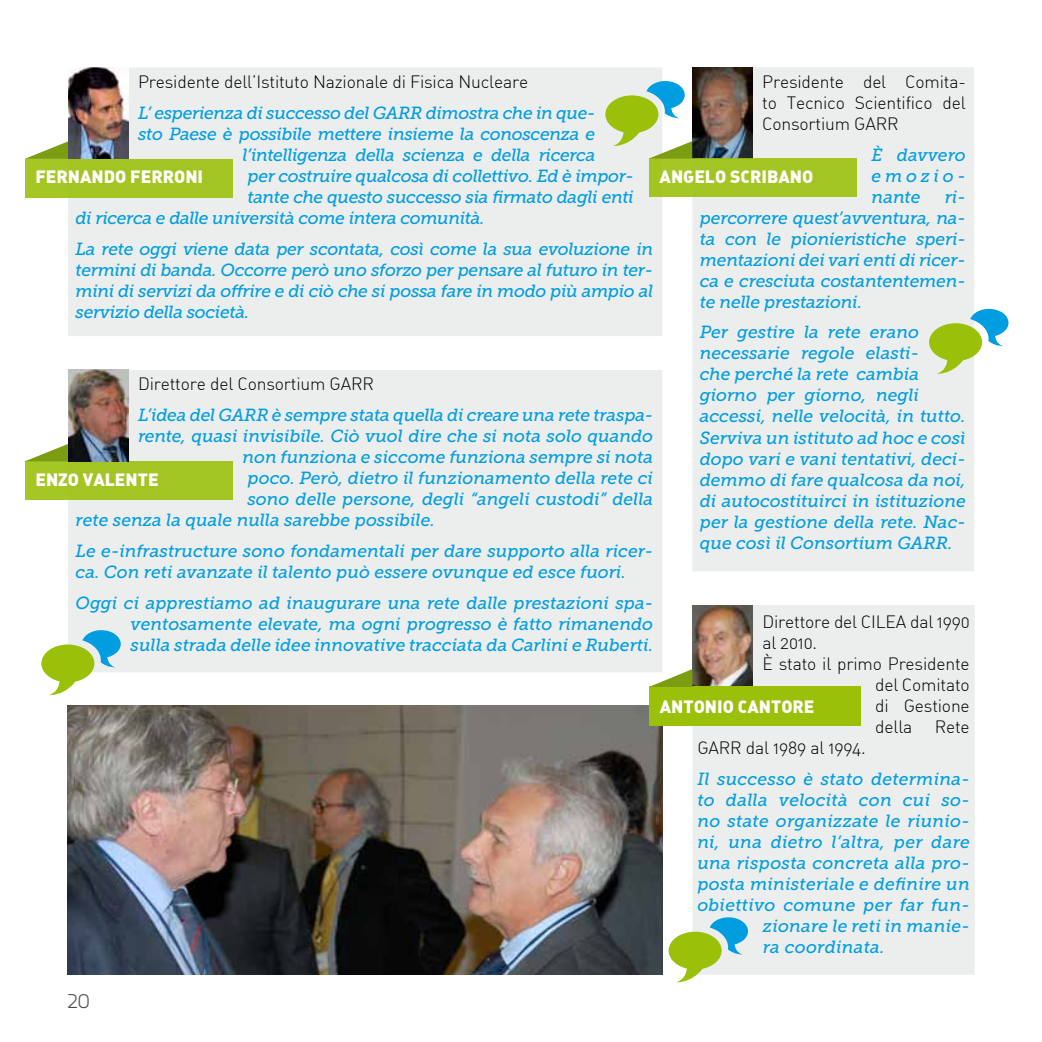
<style>
.page{position:relative;width:1042px;height:1042px;background:#fff}
.page>*{position:absolute;margin:0;border:0;box-sizing:border-box;transform-origin:0 0}
.t1{font:21px "Planer";color:#494a52}
.t2{font:italic 17.5px/21px "Museo Slab 500";color:#009ee0;text-align:justify}
.t3{font:italic 17.5px "Museo Slab 500";letter-spacing:-.02em;color:#009ee0}
.t4{font:300 17.5px/21px "DIN Alternate";letter-spacing:-.01em;color:#000;text-align:justify}
.t5{font:900 17.5px "DIN Alternate";color:#fff}
</style>
<div class="page">
<div style="left:68px;top:370px;width:594px;height:302px;background:#eceded"></div>
<div style="left:25px;top:461px;width:208px;height:39px;background:#a3c523"></div>
<svg style="left:26px;top:444px;width:42px;height:17px"></svg>
<img style="left:68px;top:370px;width:60px;height:91px">
<div style="left:68px;top:68px;width:594px;height:268px;background:#eceded"></div>
<div style="left:25px;top:159px;width:208px;height:38px;background:#a3c523"></div>
<svg style="left:25px;top:141px;width:43px;height:18px"></svg>
<img style="left:68px;top:67px;width:60px;height:92px">
<img style="left:67px;top:706px;width:595px;height:269px">
<svg style="left:41px;top:630px;width:80px;height:66px"></svg>
<div style="left:692px;top:67px;width:282px;height:504px;background:#eceded"></div>
<img style="left:692px;top:67px;width:60px;height:91px">
<div style="left:649px;top:158px;width:208px;height:39px;background:#a3c523"></div>
<svg style="left:605px;top:81px;width:87px;height:78px"></svg>
<svg style="left:929px;top:309px;width:79px;height:66px"></svg>
<div style="left:692px;top:605px;width:283px;height:370px;background:#eceded"></div>
<img style="left:692px;top:605px;width:60px;height:82px">
<div style="left:649px;top:687px;width:211px;height:39px;background:#9ac00a"></div>
<svg style="left:649px;top:669px;width:43px;height:18px"></svg>
<svg style="left:668px;top:917px;width:80px;height:66px"></svg>
<p class="t4" style="left:762px;top:71px;width:205px">Presidente del Comita&shy;to Tecnico Scientifico del Consortium GARR</p>
<p class="t2" style="left:871px;top:144px;width:96px">È davvero emozio&shy;nante</p>
<p class="t4" style="left:138px;top:71px;width:392px">Presidente dell’Istituto Nazionale di Fisica Nucleare</p>
<p class="t3" style="left:138px;top:103px;width:459px">L’ esperienza di successo del GARR dimostra che in que-</p>
<p class="t3" style="left:138px;top:124px;width:459px">sto Paese è possibile mettere insieme la conoscenza e</p>
<p class="t3" style="left:242px;top:145px;width:354px">l’intelligenza della scienza e della ricerca</p>
<p class="t3" style="left:247px;top:166px;width:388px">per costruire qualcosa di collettivo. Ed è impor-</p>
<p class="t3" style="left:247px;top:187px;width:388px">tante che questo successo sia firmato dagli enti</p>
<p class="t3" style="left:76px;top:208px;width:410px">di ricerca e dalle università come intera comunità.</p>
<p class="t2" style="left:76px;top:238px;width:579px">La rete oggi viene data per scontata, così come la sua evoluzione in termini di banda. Occorre però uno sforzo per pensare al futuro in ter&shy;mini di servizi da offrire e di ciò che si possa fare in modo più ampio al servizio della società.</p>
<p class="t5" style="left:659px;top:165px;width:155px">ANGELO SCRIBANO</p>
<p class="t5" style="left:35px;top:165px;width:169px">FERNANDO FERRONI</p>
<p class="t2" style="left:700px;top:186px;width:268px;text-indent:245px">ri&shy;percorrere quest’avventura, na&shy;ta con le pionieristiche speri&shy;mentazioni dei vari enti di ricer&shy;ca e cresciuta costantentemen&shy;te nelle prestazioni.</p>
<p class="t2" style="left:700px;top:322px;width:268px;text-align:left">Per gestire la rete erano necessarie regole elasti-<br>che perché la rete cambia giorno per giorno, negli accessi, nelle velocità, in tutto.<br>Serviva un istituto ad hoc e così dopo vari e vani tentativi, deci&shy;demmo di fare qualcosa da noi, di autocostituirci in istituzione per la gestione della rete. Nac&shy;que così il Consortium GARR.</p>
<p class="t4" style="left:138px;top:373px;width:237px">Direttore del Consortium GARR</p>
<p class="t2" style="left:138px;top:405px;width:517px">L’idea del GARR è sempre stata quella di creare una rete traspa-</p>
<p class="t2" style="left:138px;top:426px;width:517px">rente, quasi invisibile. Ciò vuol dire che si nota solo quando</p>
<p class="t2" style="left:242px;top:447px;width:412px">non funziona e siccome funziona sempre si nota</p>
<p class="t2" style="left:247px;top:468px;width:407px">poco. Però, dietro il funzionamento della rete ci</p>
<p class="t2" style="left:247px;top:489px;width:407px">sono delle persone, degli “angeli custodi” della</p>
<p class="t2" style="left:76px;top:510px;width:361px">rete senza la quale nulla sarebbe possibile.</p>
<p class="t2" style="left:76px;top:541px;width:579px">Le e-infrastructure sono fondamentali per dare supporto alla ricer&shy;ca. Con reti avanzate il talento può essere ovunque ed esce fuori.</p>
<p class="t2" style="left:131px;top:593px;width:524px;text-indent:-55px">Oggi ci apprestiamo ad inaugurare una rete dalle prestazioni spa&shy;ventosamente elevate, ma ogni progresso è fatto rimanendo sulla strada delle idee innovative tracciata da Carlini e Ruberti.</p>
<p class="t5" style="left:35px;top:468px;width:125px">ENZO VALENTE</p>
<p class="t4" style="left:762px;top:611px;width:209px">Direttore del CILEA dal 1990</p>
<p class="t4" style="left:762px;top:632px;width:56px">al 2010.</p>
<p class="t4" style="left:762px;top:653px;width:209px">È stato il primo Presidente</p>
<p class="t4" style="left:875px;top:674px;width:96px">del Comitato</p>
<p class="t4" style="left:875px;top:695px;width:96px">di Gestione</p>
<p class="t4" style="left:875px;top:716px;width:39px">della</p>
<p class="t4" style="left:935px;top:716px;width:36px">Rete</p>
<p class="t4" style="left:697px;top:737px;width:170px">GARR dal 1989 al 1994.</p>
<p class="t2" style="left:697px;top:768px;width:274px">Il successo è stato determina-</p>
<p class="t2" style="left:697px;top:789px;width:274px">to dalla velocità con cui so-</p>
<p class="t2" style="left:697px;top:810px;width:274px">no state organizzate le riunio-</p>
<p class="t2" style="left:697px;top:831px;width:274px">ni, una dietro l’altra, per dare</p>
<p class="t2" style="left:697px;top:852px;width:274px">una risposta concreta alla pro-</p>
<p class="t2" style="left:697px;top:873px;width:274px">posta ministeriale e definire un</p>
<p class="t2" style="left:697px;top:894px;width:274px">obiettivo comune per far fun-</p>
<p class="t2" style="left:763px;top:915px;width:208px">zionare le reti in manie-</p>
<p class="t2" style="left:763px;top:936px;width:123px">ra coordinata.</p>
<p class="t5" style="left:660px;top:695px;width:156px">ANTONIO CANTORE</p>
<p class="t1" style="left:67px;top:989px;width:24px">20</p>
</div>
